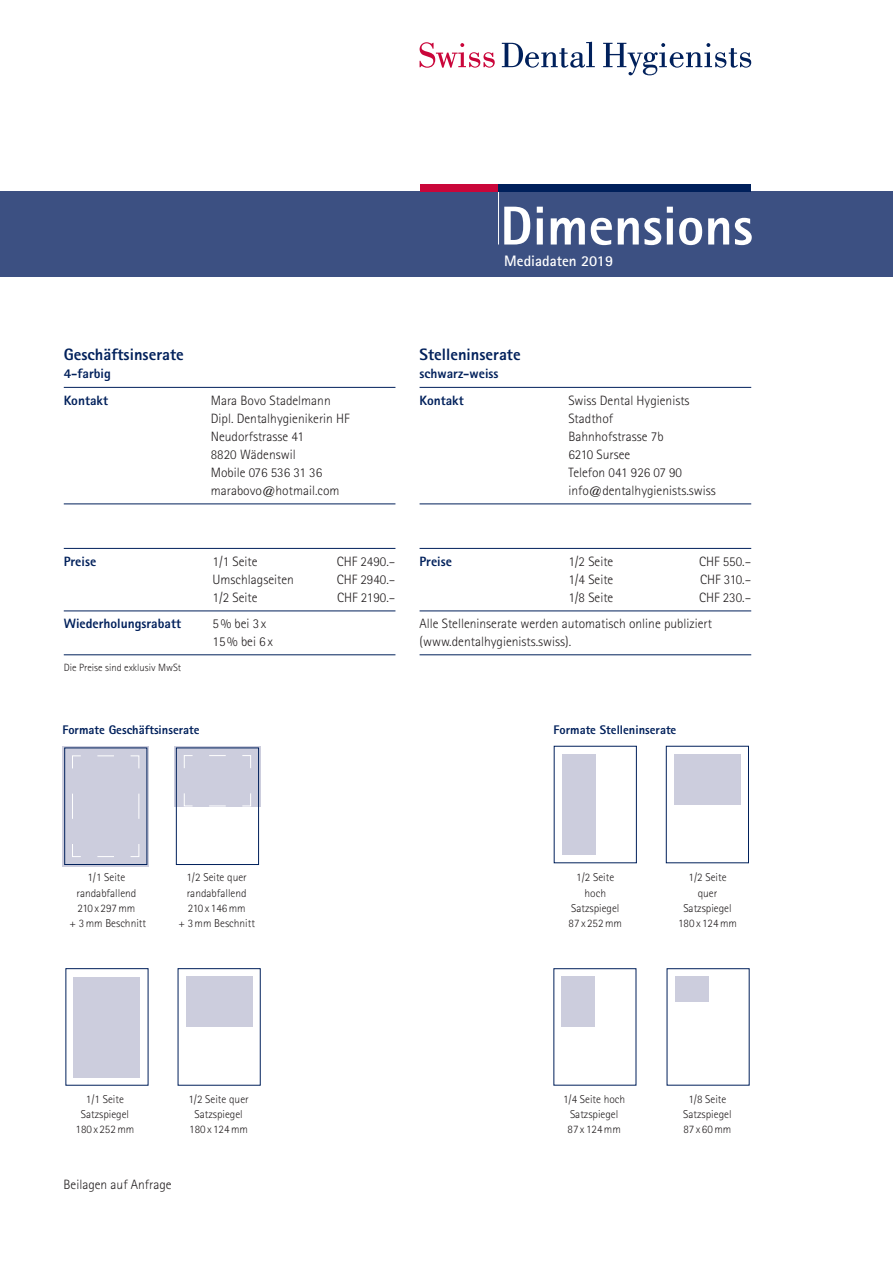
<style>
.page{position:relative;width:893px;height:1263px;background:#fff}
.page>*{position:absolute;margin:0;border:0;box-sizing:border-box;transform-origin:0 0}
.t1{font:800 54.9px "Rotis Sans Serif";color:#fff}
.t2{font:800 16.5px "Rotis Sans Serif";color:#00205b}
.t3{font:700 15.15px "Rotis Sans Serif";color:#fff}
.t4{font:300 13.5px/18px "Rotis Sans Serif";color:#231f20}
.t5{font:800 13.5px/26.5px "Rotis Sans Serif";color:#00205b}
.t6{font:800 12.45px "Rotis Sans Serif";color:#00205b}
.t7{font:300 11.4px/15.1px "Rotis Sans Serif";color:#231f20;text-align:center}
.t8{font:300 10.5px "Rotis Sans Serif";color:#231f20}
</style>
<div class="page">
<div style="left:0;top:191px;width:893px;height:85px;background:#3c5082"></div>
<hr style="left:498px;top:191px;width:1px;height:53px;background:#fff">
<hr style="left:64px;top:387px;width:331px;height:1px;background:#00205b">
<hr style="left:64px;top:504px;width:331px;height:1px;background:#00205b">
<hr style="left:64px;top:548px;width:331px;height:1px;background:#00205b">
<hr style="left:64px;top:611px;width:331px;height:1px;background:#00205b">
<hr style="left:64px;top:654px;width:331px;height:1px;background:#00205b">
<hr style="left:420px;top:387px;width:331px;height:1px;background:#00205b">
<hr style="left:420px;top:504px;width:331px;height:1px;background:#00205b">
<hr style="left:420px;top:548px;width:331px;height:1px;background:#00205b">
<hr style="left:420px;top:611px;width:331px;height:1px;background:#00205b">
<hr style="left:420px;top:654px;width:331px;height:1px;background:#00205b">
<div style="left:562px;top:977px;width:33px;height:50px;background:#cccddd"></div>
<div style="left:675px;top:977px;width:33px;height:25px;background:#cccddd"></div>
<div style="left:666px;top:746px;width:83px;height:117px;border:1px solid #00205b"></div>
<div style="left:674px;top:754px;width:67px;height:50px;background:#cccddd"></div>
<div style="left:554px;top:746px;width:83px;height:117px;border:1px solid #00205b"></div>
<div style="left:562px;top:754px;width:33px;height:101px;background:#cccddd"></div>
<div style="left:63px;top:746px;width:86px;height:120px;background:#cccddd"></div>
<div style="left:64px;top:747px;width:83px;height:118px;border:1px solid #00205b"></div>
<svg style="left:72px;top:755px;width:68px;height:102px"></svg>
<div style="left:174px;top:746px;width:87px;height:60px;background:#cccddd"></div>
<div style="left:176px;top:747px;width:83px;height:118px;border:1px solid #00205b"></div>
<svg style="left:184px;top:755px;width:67px;height:52px"></svg>
<div style="left:186px;top:976px;width:66px;height:51px;background:#cccddd"></div>
<div style="left:74px;top:976px;width:66px;height:101px;background:#cccddd"></div>
<svg style="left:420px;top:42px;width:75px;height:26px"></svg>
<svg style="left:502px;top:42px;width:93px;height:26px"></svg>
<svg style="left:603px;top:43px;width:148px;height:32px"></svg>
<div style="left:420px;top:184px;width:79px;height:7px;background:#ca063a"></div>
<div style="left:499px;top:184px;width:252px;height:7px;background:#00205b"></div>
<h1 class="t1" style="left:500px;top:191px;width:254px">Dimensions</h1>
<p class="t3" style="left:504px;top:251px;width:110px">Mediadaten 2019</p>
<p class="t2" style="left:64px;top:344px;width:122px">Geschäftsinserate</p>
<p class="t5" style="left:64px;top:360px;width:48px">4-farbig<br>Kontakt</p>
<p class="t4" style="left:211px;top:391px;width:140px">Mara Bovo Stadelmann<br>Dipl. Dentalhygienikerin HF<br>Neudorfstrasse 41<br>8820 Wädenswil<br>Mobile 076 536 31 36 marabovo@hotmail.com</p>
<p class="t5" style="left:64px;top:547px;width:34px">Preise</p>
<p class="t4" style="left:213px;top:552px;width:46px">1/1 Seite</p>
<p class="t4" style="left:337px;top:552px;width:60px">CHF 2490.–</p>
<p class="t4" style="left:213px;top:570px;width:83px">Umschlagseiten</p>
<p class="t4" style="left:337px;top:570px;width:60px">CHF 2940.–</p>
<p class="t4" style="left:213px;top:588px;width:46px">1/2 Seite</p>
<p class="t4" style="left:337px;top:588px;width:60px">CHF 2190.–</p>
<p class="t5" style="left:64px;top:610px;width:119px">Wiederholungsrabatt</p>
<p class="t4" style="left:213px;top:614px;width:62px">5% bei 3x<br>15% bei 6 x</p>
<p class="t8" style="left:64px;top:662px;width:119px">Die Preise sind exklusiv MwSt</p>
<p class="t2" style="left:420px;top:344px;width:103px">Stelleninserate</p>
<p class="t5" style="left:420px;top:360px;width:80px">schwarz-weiss<br>Kontakt</p>
<p class="t4" style="left:568px;top:391px;width:149px">Swiss Dental Hygienists<br>Stadthof<br>Bahnhofstrasse 7b<br>6210 Sursee<br>Telefon 041 926 07 90 info@dentalhygienists.swiss</p>
<p class="t5" style="left:420px;top:547px;width:34px">Preise</p>
<p class="t4" style="left:568px;top:552px;width:46px">1/2 Seite</p>
<p class="t4" style="left:699px;top:552px;width:54px">CHF 550.–</p>
<p class="t4" style="left:568px;top:570px;width:46px">1/4 Seite</p>
<p class="t4" style="left:700px;top:570px;width:53px">CHF 310.–</p>
<p class="t4" style="left:568px;top:588px;width:46px">1/8 Seite</p>
<p class="t4" style="left:420px;top:584px;width:333px;line-height:26.5px;text-indent:279px">CHF 230.–<br>Alle Stelleninserate werden automatisch online publiziert</p>
<p class="t4" style="left:420px;top:632px;width:153px">(www.dentalhygienists.swiss).</p>
<p class="t6" style="left:62px;top:722px;width:139px">Formate Geschäftsinserate</p>
<p class="t6" style="left:553px;top:722px;width:124px">Formate Stelleninserate</p>
<p class="t7" style="left:69px;top:870px;width:78px">1/1 Seite randabfallend<br>210 x 297mm<br>+ 3mm Beschnitt</p>
<p class="t7" style="left:178px;top:870px;width:78px">1/2 Seite quer randabfallend<br>210 x 146mm<br>+ 3mm Beschnitt</p>
<p class="t7" style="left:569px;top:870px;width:55px">1/2 Seite hoch<br>Satzspiegel<br>87 x 252mm</p>
<p class="t7" style="left:678px;top:870px;width:60px">1/2 Seite quer<br>Satzspiegel<br>180 x 124mm</p>
<p class="t7" style="left:76px;top:1091px;width:60px">1/1 Seite<br>Satzspiegel<br>180 x 252mm</p>
<p class="t7" style="left:188px;top:1091px;width:62px">1/2 Seite quer<br>Satzspiegel<br>180 x 124mm</p>
<p class="t7" style="left:563px;top:1091px;width:64px">1/4 Seite hoch<br>Satzspiegel<br>87 x 124mm</p>
<p class="t7" style="left:683px;top:1091px;width:50px">1/8 Seite<br>Satzspiegel<br>87x60mm</p>
<p class="t4" style="left:64px;top:1176px;width:109px">Beilagen auf Anfrage</p>
</div>
